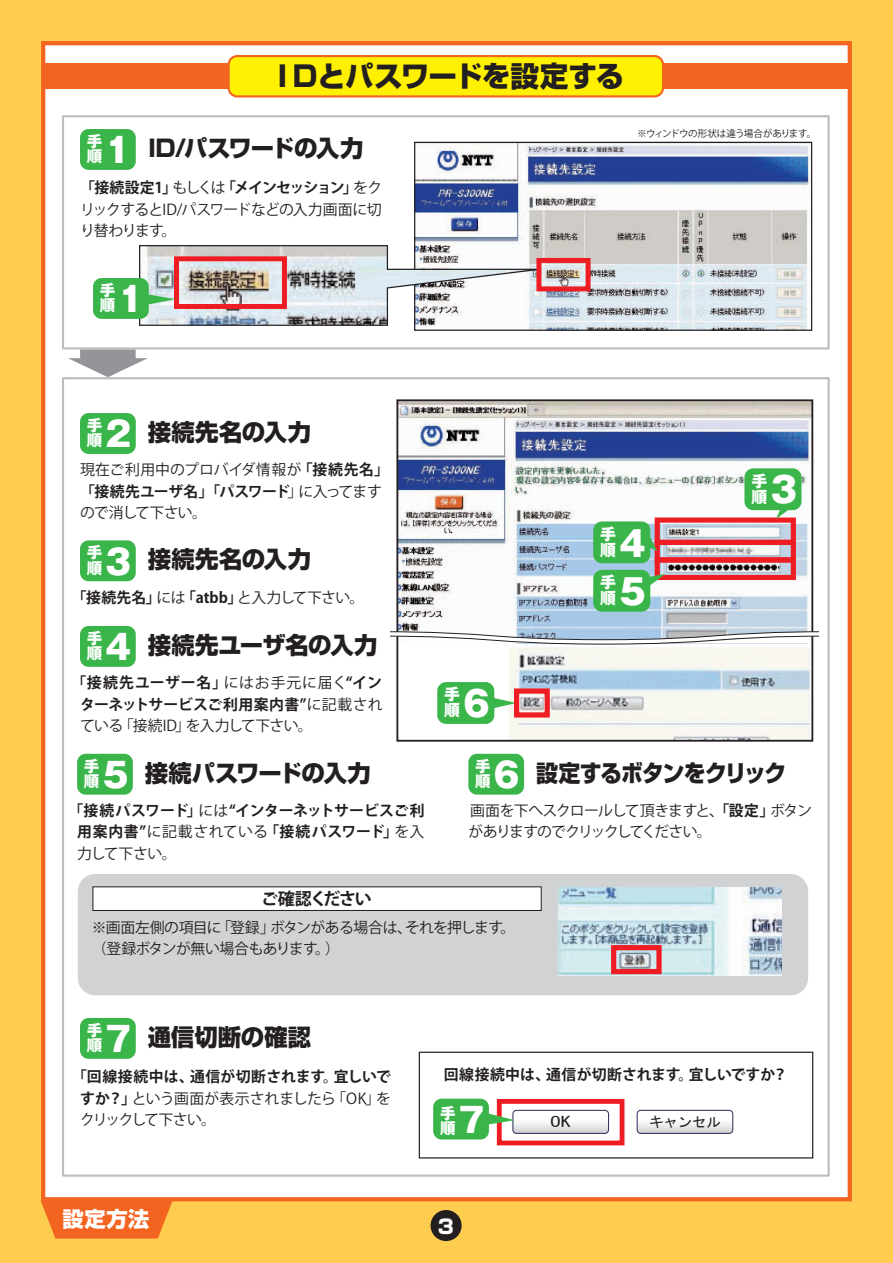
<style>
.page{position:relative;width:893px;height:1263px;background:#fecc4e}
.page>*{position:absolute;margin:0;border:0;box-sizing:border-box;transform-origin:0 0}
.t1{font:800 28.65px "Shin Go Pro";letter-spacing:-.03em;color:#231f20}
.t2{font:800 23.4px "Shin Go Pro";letter-spacing:-.015em;color:#231f20}
.t3{font:800 23.4px "Shin Go Pro";letter-spacing:.01em;color:#231f20}
.t4{font:800 23.4px "Shin Go Pro";letter-spacing:-.055em;color:#231f20;scale:.94 1}
.t5{font:800 23.4px "Shin Go Pro";letter-spacing:-.045em;color:#231f20}
.t6{font:800 21.3px "Shin Go Pro";color:#fff}
.t7{font:800 19.65px "Shin Go Pro";color:#fff}
.t8{font:700 16.95px "Koz Go Pro";letter-spacing:-.075em;color:#231f20}
.t9{font:800 15.9px/15.9px "Gothic MB101 Pro";color:#fff}
.t10{font:800 15.6px/15.6px "Gothic MB101 Pro";color:#fff}
.t11{font:14.85px/21.3px "Koz Go Pro";letter-spacing:-.045em;color:#231f20;text-align:justify}
.t12{font:700 14.85px/21.3px "Koz Go Pro";color:#231f20;text-align:justify}
.t13{font:14.85px/21.3px "Koz Go Pro";letter-spacing:-.015em;color:#231f20}
.t14{font:14.85px/21.3px "Koz Go Pro";letter-spacing:-.07em;color:#231f20}
.t15{font:14.55px "MS Gothic";color:#231f20;scale:1.4 1}
.t16{font:14.4px "MS Gothic";color:#231f20}
.t17{font:9.6px "Koz Go Pro";letter-spacing:-.05em;color:#231f20}
.s1{font-size:33.75px}
.s2{font-weight:700}
.s3{font-family:"Gothic MB101 Pro";font-size:33.75px;color:#fff}
.s4{font-weight:400}
.s5{font-size:34.5px}
</style>
<div class="page">
<div style="left:41px;top:41px;width:811px;height:1160px;background:#fff;border:4px solid #f36421"></div>
<div style="left:431px;top:1210px;width:31px;height:31px;background:#231f20;border-radius:50%"></div>
<svg style="left:41px;top:1201px;width:132px;height:38px;background:#f47026"></svg>
<img style="left:416px;top:144px;width:394px;height:185px">
<div style="left:414px;top:142px;width:398px;height:189px;border:1px solid #231f20"></div>
<div style="left:536px;top:258px;width:55px;height:33px;border:5px solid #ee1d23"></div>
<svg style="left:139px;top:244px;width:420px;height:83px"></svg>
<img style="left:399px;top:402px;width:411px;height:229px">
<img style="left:509px;top:648px;width:301px;height:91px">
<div style="left:396px;top:399px;width:417px;height:343px;border:2px solid #231f20"></div>
<svg style="left:390px;top:631px;width:429px;height:14px"></svg>
<div style="left:655px;top:518px;width:141px;height:27px;border:5px solid #ee1d23"></div>
<div style="left:655px;top:540px;width:141px;height:22px;border:5px solid #ee1d23"></div>
<div style="left:655px;top:557px;width:141px;height:23px;border:5px solid #ee1d23"></div>
<div style="left:43px;top:63px;width:807px;height:26px;background:#f36421"></div>
<div style="left:229px;top:56px;width:434px;height:40px;background:#fff101;border-radius:9px"></div>
<div style="left:228px;top:55px;width:436px;height:42px;border:2px solid #f36421;border-radius:9px"></div>
<div style="left:419px;top:1052px;width:394px;height:107px;border:1px solid #231f20"></div>
<svg style="left:68px;top:350px;width:80px;height:27px"></svg>
<div style="left:62px;top:115px;width:768px;height:235px;border:2px solid #bcbdc0"></div>
<div style="left:80px;top:129px;width:56px;height:41px;background:#3ab54a;border-radius:9px"></div>
<div style="left:93px;top:278px;width:56px;height:41px;background:#3ab54a;border-radius:9px"></div>
<svg style="left:776px;top:508px;width:22px;height:11px"></svg>
<div style="left:744px;top:468px;width:57px;height:42px;background:#3ab54a;border-radius:9px"></div>
<svg style="left:650px;top:531px;width:7px;height:20px"></svg>
<div style="left:593px;top:521px;width:57px;height:42px;background:#3ab54a;border-radius:9px"></div>
<svg style="left:649px;top:574px;width:16px;height:13px"></svg>
<div style="left:593px;top:570px;width:57px;height:42px;background:#3ab54a;border-radius:9px"></div>
<svg style="left:494px;top:698px;width:20px;height:11px"></svg>
<div style="left:437px;top:682px;width:57px;height:42px;background:#3ab54a;border-radius:9px"></div>
<div style="left:80px;top:413px;width:56px;height:41px;background:#3ab54a;border-radius:9px"></div>
<div style="left:80px;top:540px;width:56px;height:41px;background:#3ab54a;border-radius:9px"></div>
<div style="left:80px;top:626px;width:56px;height:41px;background:#3ab54a;border-radius:9px"></div>
<div style="left:77px;top:754px;width:56px;height:41px;background:#3ab54a;border-radius:9px"></div>
<div style="left:468px;top:754px;width:56px;height:41px;background:#3ab54a;border-radius:9px"></div>
<div style="left:80px;top:1018px;width:56px;height:41px;background:#3ab54a;border-radius:9px"></div>
<div style="left:78px;top:874px;width:730px;height:121px;background:#d1d2d4;border-radius:17px"></div>
<div style="left:93px;top:887px;width:449px;height:24px;background:#fff;border:1px solid #231f20"></div>
<div style="left:512px;top:1110px;width:97px;height:24px;border:1px solid #3b3764;border-radius:4px"></div>
<svg style="left:637px;top:1110px;width:96px;height:23px"></svg>
<div style="left:637px;top:1110px;width:96px;height:24px;border:1px solid #3b3764;border-radius:4px"></div>
<div style="left:497px;top:1099px;width:127px;height:46px;border:5px solid #ee1d23"></div>
<div style="left:433px;top:1099px;width:56px;height:41px;background:#3ab54a;border-radius:9px"></div>
<svg style="left:488px;top:1110px;width:120px;height:23px"></svg>
<div style="left:514px;top:688px;width:36px;height:30px;border:5px solid #ee1d23"></div>
<img style="left:558px;top:888px;width:224px;height:88px">
<div style="left:611px;top:945px;width:51px;height:29px;border:5px solid #ee1d23"></div>
<h1 class="t1" style="left:268px;top:53px;width:358px">ＩＤとパスワードを設定する</h1>
<p class="t10" style="left:87px;top:131px;width:46px">手順<span class="s1">1</span></p>
<h2 class="t5" style="left:148px;top:129px;width:217px">ID/パスワードの入力</h2>
<p class="t11" style="left:80px;top:178px;width:304px"><span class="s2">「接続設定1」</span>もしくは<span class="s2">「メインセッション」</span>をクリックするとID/パスワードなどの入力画面に切り替わります。</p>
<p class="t17" style="left:637px;top:127px;width:181px">※ウィンドウの形状は違う場合があります。</p>
<p class="t10" style="left:100px;top:280px;width:46px">手順<span class="s1">1</span></p>
<p class="t10" style="left:87px;top:415px;width:16px">手</p>
<h2 class="t3" style="left:87px;top:413px;width:226px"><sub>順</sub> <span class="s3">2</span> 接続先名の入力</h2>
<p class="t13" style="left:80px;top:460px;width:310px">現在ご利用中のプロバイダ情報が<span class="s2">「接続先名」「接続先ユーザ名」「パスワード</span>」に入ってますので消して下さい。</p>
<p class="t10" style="left:87px;top:543px;width:16px">手</p>
<h2 class="t3" style="left:87px;top:541px;width:226px"><sub>順</sub> <span class="s3">3</span> 接続先名の入力</h2>
<p class="t12" style="left:72px;top:587px;width:294px">「接続先名」<span class="s4">には</span>「atbb」<span class="s4">と入力して下さい。</span></p>
<p class="t10" style="left:87px;top:628px;width:16px">手</p>
<h2 class="t2" style="left:87px;top:626px;width:292px"><sub>順</sub> <span class="s3">4</span> 接続先ユーザ名の入力</h2>
<p class="t11" style="left:80px;top:673px;width:304px;text-indent:-9px"><span class="s2">「接続先ユーザー名」</span>にはお手元に届く<span class="s2">“インターネットサービスご利用案内書”</span>に記載されている「接続ID」を入力して下さい。</p>
<p class="t10" style="left:84px;top:756px;width:16px">手</p>
<h2 class="t2" style="left:84px;top:754px;width:289px"><sub>順</sub> <span class="s3">5</span> 接続パスワードの入力</h2>
<p class="t12" style="left:77px;top:801px;width:349px;text-indent:-9px">「接続パスワード」<span class="s4">には</span>“インターネットサービスご利用案内書”<span class="s4">に記載されている</span>「接続パスワード」<span class="s4">を入力して下さい。</span></p>
<p class="t8" style="left:261px;top:888px;width:112px">ご確認ください</p>
<p class="t9" style="left:444px;top:684px;width:47px">手順<span class="s5">6</span></p>
<p class="t9" style="left:600px;top:524px;width:47px">手順<span class="s5">4</span></p>
<p class="t9" style="left:600px;top:572px;width:47px">手順<span class="s5">5</span></p>
<p class="t9" style="left:751px;top:471px;width:47px">手順<span class="s5">3</span></p>
<p class="t10" style="left:475px;top:756px;width:16px">手</p>
<h2 class="t4" style="left:475px;top:754px;width:333px"><sub>順</sub> <span class="s3">6</span> 設定するボタンをクリック</h2>
<p class="t14" style="left:468px;top:800px;width:345px">画面を下へスクロールして頂きますと、<span class="s2">「設定」</span>ボタンがありますのでクリックしてください。</p>
<p class="t11" style="left:92px;top:917px;width:425px">※画面左側の項目に「登録」ボタンがある場合は、それを押します。（登録ボタンが無い場合もあります。）</p>
<p class="t10" style="left:87px;top:1020px;width:16px">手</p>
<h2 class="t2" style="left:87px;top:1018px;width:226px"><sub>順</sub> <span class="s3">7</span> 通信切断の確認</h2>
<p class="t11" style="left:80px;top:1067px;width:313px;text-indent:-8px"><span class="s2">「回線接続中は、通信が切断されます。宜しいですか？」</span>という画面が表示されましたら「OK」をクリックして下さい。</p>
<p class="t12" style="left:444px;top:1065px;width:345px">回線接続中は、通信が切断されます。宜しいですか？</p>
<p class="t10" style="left:440px;top:1103px;width:46px">手順<span class="s1">7</span></p>
<p class="t15" style="left:551px;top:1114px;width:16px">OK</p>
<p class="t16" style="left:649px;top:1114px;width:73px">キャンセル</p>
<h3 class="t6" style="left:62px;top:1202px;width:88px">設定方法</h3>
<h3 class="t7" style="left:438px;top:1210px;width:17px">3</h3>
</div>
